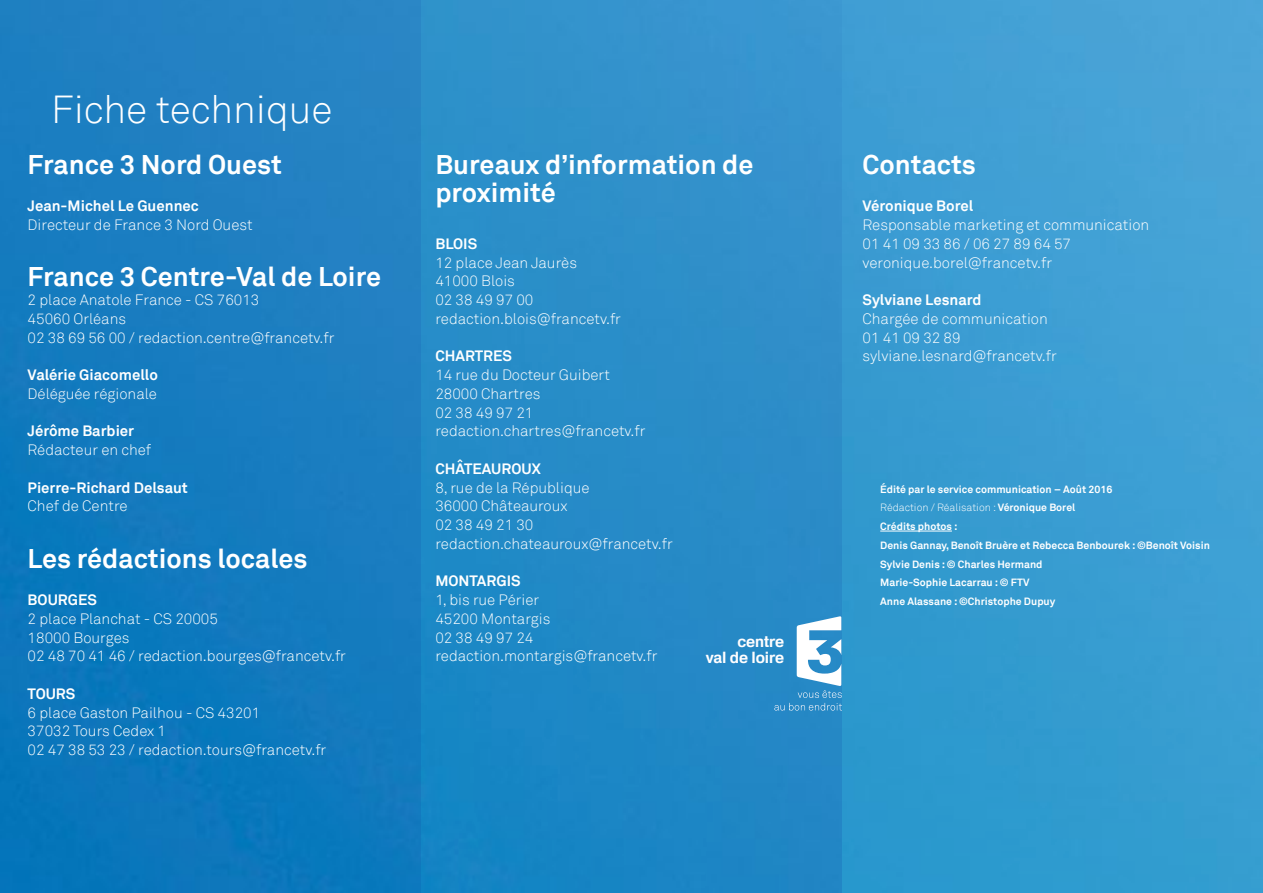
<style>
.page{position:relative;width:1263px;height:893px;background:#fff}
.page>*{position:absolute;margin:0;border:0;box-sizing:border-box;transform-origin:0 0}
.t1{font:300 39px "Akkurat";color:#fff}
.t2{font:700 27px/28.2px "Akkurat";color:#fff}
.t3{font:600 15.6px/16.5px "FTV Heldustry";color:#fff;text-align:right}
.t4{font:300 15px/18.8px "Akkurat";color:#fff}
.t5{font:700 15px "Akkurat";color:#fff}
.t6{font:700 10.5px/18.8px "Akkurat";color:#fff}
.s1{font-weight:300}
</style>
<div class="page">
<img style="left:0;top:0;width:421px;height:893px">
<div style="left:842px;top:0;width:421px;height:893px;background:linear-gradient(to right,#3299cf,#42a2d5)"></div>
<div style="left:421px;top:0;width:421px;height:893px;background:linear-gradient(to bottom,#3694cc,#1b85c4)"></div>
<hr style="left:880px;top:531px;width:72px;height:1px;background:#fff">
<h1 class="t1" style="left:51px;top:86px;width:283px">Fiche technique</h1>
<h2 class="t2" style="left:435px;top:150px;width:320px">Bureaux d’information de proximité</h2>
<p class="t5" style="left:435px;top:234px;width:43px">BLOIS</p>
<p class="t4" style="left:435px;top:253px;width:187px">12 place Jean Jaurès<br>41000 Blois<br>02 38 49 97 00 redaction.blois@francetv.fr</p>
<p class="t5" style="left:435px;top:347px;width:78px">CHARTRES</p>
<p class="t4" style="left:435px;top:366px;width:212px">14 rue du Docteur Guibert<br>28000 Chartres<br>02 38 49 97 21 redaction.chartres@francetv.fr</p>
<p class="t5" style="left:435px;top:459px;width:107px">CHÂTEAUROUX</p>
<p class="t4" style="left:435px;top:478px;width:239px">8, rue de la République<br>36000 Châteauroux<br>02 38 49 21 30 redaction.chateauroux@francetv.fr</p>
<p class="t5" style="left:435px;top:572px;width:87px">MONTARGIS</p>
<p class="t4" style="left:435px;top:591px;width:224px">1, bis rue Périer<br>45200 Montargis<br>02 38 49 97 24 redaction.montargis@francetv.fr</p>
<h2 class="t2" style="left:28px;top:150px;width:256px">France 3 Nord Ouest</h2>
<h2 class="t2" style="left:862px;top:150px;width:115px">Contacts</h2>
<p class="t5" style="left:862px;top:197px;width:112px">Véronique Borel</p>
<p class="t4" style="left:862px;top:216px;width:288px">Responsable marketing et communication<br>01 41 09 33 86 / 06 27 89 64 57 veronique.borel@francetv.fr</p>
<p class="t5" style="left:862px;top:290px;width:120px">Sylviane Lesnard</p>
<p class="t4" style="left:862px;top:309px;width:196px">Chargée de communication<br>01 41 09 32 89 sylviane.lesnard@francetv.fr</p>
<p class="t5" style="left:28px;top:197px;width:173px">Jean-Michel Le Guennec</p>
<p class="t4" style="left:28px;top:216px;width:226px">Directeur de France 3 Nord Ouest</p>
<h2 class="t2" style="left:28px;top:263px;width:355px">France 3 Centre-Val de Loire</h2>
<p class="t4" style="left:28px;top:291px;width:308px">2 place Anatole France - CS 76013<br>45060 Orléans<br>02 38 69 56 00 / redaction.centre@francetv.fr</p>
<p class="t5" style="left:28px;top:365px;width:132px">Valérie Giacomello</p>
<p class="t4" style="left:28px;top:384px;width:131px">Déléguée régionale</p>
<p class="t5" style="left:28px;top:422px;width:108px">Jérôme Barbier</p>
<p class="t4" style="left:28px;top:441px;width:125px">Rédacteur en chef</p>
<p class="t5" style="left:28px;top:478px;width:162px">Pierre-Richard Delsaut</p>
<p class="t4" style="left:28px;top:497px;width:102px">Chef de Centre</p>
<h2 class="t2" style="left:28px;top:544px;width:281px">Les rédactions locales</h2>
<p class="t6" style="left:880px;top:480px;width:331px">Édité par le service communication – Août 2016<br><span class="s1">Rédaction / Réalisation :</span> Véronique Borel<br>Crédits photos :<br>Denis Gannay, Benoît Bruère et Rebecca Benbourek : ©Benoît Voisin Sylvie Denis : © Charles Hermand<br>Marie-Sophie Lacarrau : © FTV</p>
<p class="t5" style="left:28px;top:590px;width:71px">BOURGES</p>
<p class="t6" style="left:880px;top:592px;width:177px">Anne Alassane : ©Christophe Dupuy</p>
<p class="t4" style="left:28px;top:609px;width:320px">2 place Planchat - CS 20005<br>18000 Bourges<br>02 48 70 41 46 / redaction.bourges@francetv.fr</p>
<p class="t5" style="left:28px;top:684px;width:49px">TOURS</p>
<p class="t4" style="left:28px;top:703px;width:300px">6 place Gaston Pailhou - CS 43201<br>37032 Tours Cedex 1<br>02 47 38 53 23 / redaction.tours@francetv.fr</p>
<p class="t3" style="left:706px;top:633px;width:80px">centre<br>val de loire</p>
</div>
